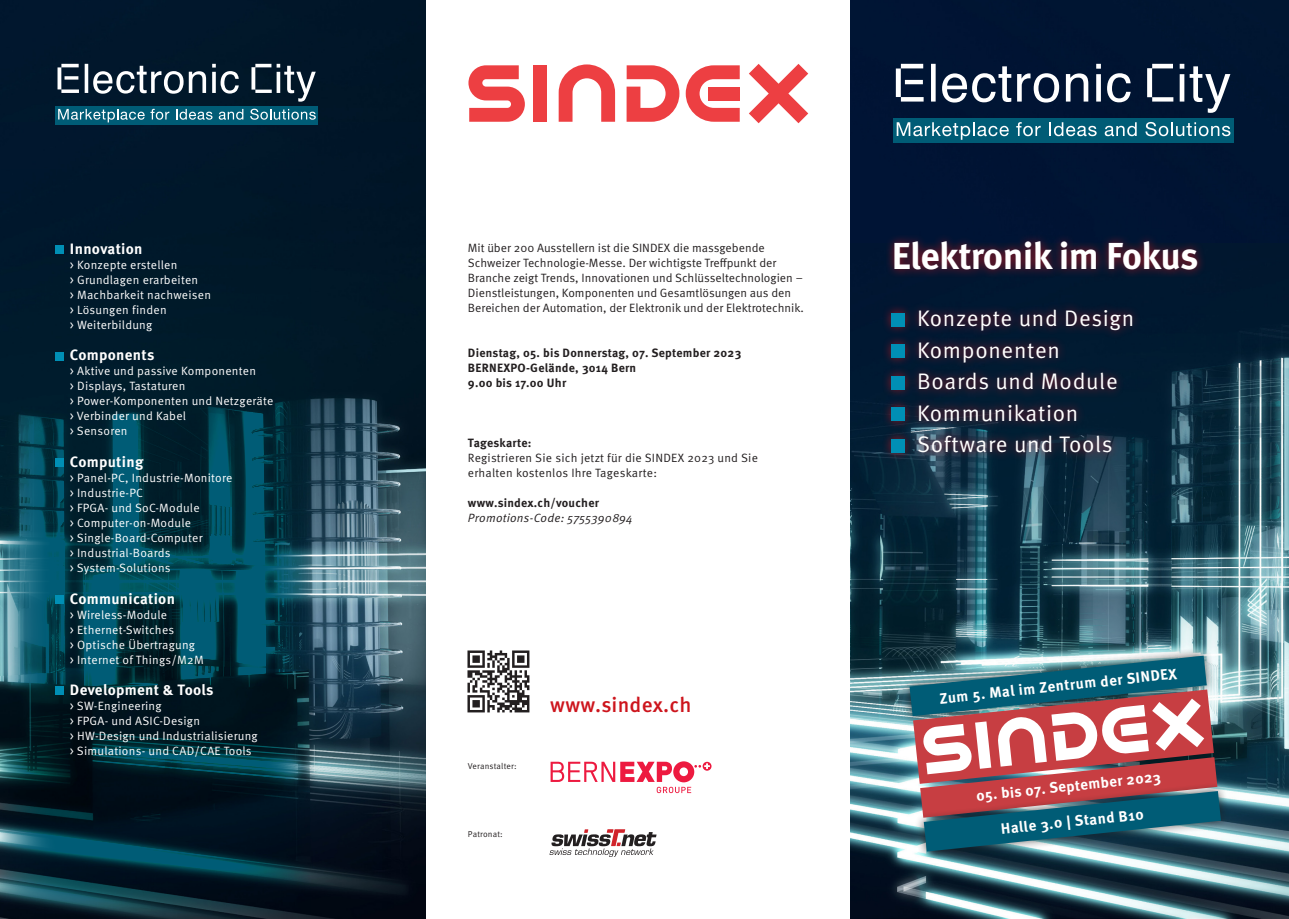
<style>
.page{position:relative;width:1289px;height:919px;background:#fff}
.page>*{position:absolute;margin:0;border:0;box-sizing:border-box;transform-origin:0 0}
.Text{font:700 37.5px "Meta Pro";letter-spacing:-.02em;color:#fff}
.Text-2{font:22.5px "Meta Pro Norm";letter-spacing:.03em;color:#fff}
.t1{font:500 21px "Meta Pro";letter-spacing:.01em;color:#cd151d}
.t2{font:700 15px "Meta Pro";letter-spacing:.02em;color:#fff}
.t3{font:12px/15px "Meta Pro Norm";letter-spacing:.02em;color:#fff}
.t4{font:12px/15px "Meta Pro Norm";color:#231f20}
.t5{font:700 12px "Meta Pro";letter-spacing:.02em;color:#231f20}
.t6{font:12px "Meta Pro Norm";letter-spacing:.02em;color:#231f20}
.t7{font:12px "Meta Pro Norm Ita";letter-spacing:.02em;color:#231f20}
.t8{font:8.55px "Meta Pro Norm";letter-spacing:.015em;color:#231f20}
</style>
<div class="page">
<div style="left:0;top:0;width:425px;height:123px;background:#01172a"></div>
<img style="left:0;top:123px;width:425px;height:795px">
<svg style="left:0;top:169px;width:310px;height:749px;background:#032a3a"></svg>
<img style="left:850px;top:242px;width:438px;height:676px">
<div style="left:850px;top:1px;width:438px;height:241px;background:#001433"></div>
<img style="left:467px;top:650px;width:63px;height:63px">
<svg style="left:550px;top:761px;width:161px;height:32px"></svg>
<div style="left:55px;top:245px;width:9px;height:9px;background:#008fb5"></div>
<div style="left:55px;top:352px;width:9px;height:8px;background:#008fb5"></div>
<div style="left:55px;top:458px;width:9px;height:9px;background:#008fb5"></div>
<div style="left:55px;top:595px;width:9px;height:8px;background:#008fb5"></div>
<div style="left:55px;top:686px;width:9px;height:9px;background:#008fb5"></div>
<div style="left:882px;top:233px;width:324px;height:229px;background:#cd151d;opacity:.75"></div>
<div style="left:891px;top:313px;width:14px;height:13px;background:#008fb5"></div>
<div style="left:891px;top:344px;width:14px;height:14px;background:#008fb5"></div>
<div style="left:891px;top:376px;width:14px;height:13px;background:#008fb5"></div>
<div style="left:891px;top:407px;width:14px;height:14px;background:#008fb5"></div>
<div style="left:891px;top:439px;width:14px;height:13px;background:#008fb5"></div>
<svg style="left:895px;top:64px;width:335px;height:49px"></svg>
<div style="left:893px;top:118px;width:340px;height:24px;background:#005c76"></div>
<svg style="left:896px;top:122px;width:112px;height:18px"></svg>
<svg style="left:1016px;top:122px;width:24px;height:14px"></svg>
<svg style="left:1049px;top:122px;width:47px;height:14px"></svg>
<svg style="left:1104px;top:122px;width:32px;height:14px"></svg>
<svg style="left:1145px;top:122px;width:85px;height:14px"></svg>
<svg style="left:57px;top:64px;width:259px;height:38px"></svg>
<div style="left:55px;top:106px;width:263px;height:18px;background:#005c76"></div>
<svg style="left:58px;top:109px;width:111px;height:13px"></svg>
<svg style="left:176px;top:109px;width:36px;height:11px"></svg>
<svg style="left:219px;top:109px;width:24px;height:11px"></svg>
<svg style="left:250px;top:109px;width:66px;height:11px"></svg>
<svg style="left:549px;top:829px;width:107px;height:27px"></svg>
<div style="left:533px;top:65px;width:14px;height:57px;background:#ed3f42"></div>
<svg style="left:558px;top:64px;width:57px;height:58px"></svg>
<svg style="left:626px;top:65px;width:53px;height:57px"></svg>
<svg style="left:685px;top:65px;width:54px;height:57px"></svg>
<div style="left:708px;top:87px;width:31px;height:13px;background:#ed3f42"></div>
<svg style="left:749px;top:64px;width:59px;height:59px"></svg>
<svg style="left:468px;top:65px;width:57px;height:57px"></svg>
<svg style="left:898px;top:644px;width:333px;height:218px;background:#797580"></svg>
<p class="t2" style="left:70px;top:237px;width:74px">Innovation</p>
<p class="t3" style="left:70px;top:256px;width:109px">&gt; Konzepte erstellen</p>
<p class="t3" style="left:70px;top:271px;width:130px">&gt; Grundlagen erarbeiten</p>
<p class="t3" style="left:70px;top:286px;width:142px">&gt; Machbarkeit nachweisen</p>
<p class="t3" style="left:70px;top:301px;width:98px">&gt; Lösungen finden</p>
<p class="t3" style="left:70px;top:316px;width:84px">&gt; Weiterbildung</p>
<p class="t2" style="left:70px;top:343px;width:86px">Components</p>
<p class="t3" style="left:70px;top:363px;width:187px">&gt; Aktive und passive Komponenten</p>
<p class="t3" style="left:70px;top:378px;width:117px">&gt; Displays, Tastaturen</p>
<p class="t3" style="left:70px;top:393px;width:205px">&gt; Power-Komponenten und Netzgeräte</p>
<p class="t3" style="left:70px;top:408px;width:118px">&gt; Verbinder und Kabel</p>
<p class="t3" style="left:70px;top:423px;width:59px">&gt; Sensoren</p>
<p class="t2" style="left:70px;top:450px;width:75px">Computing</p>
<p class="t3" style="left:70px;top:469px;width:164px">&gt; Panel-PC, Industrie-Monitore</p>
<p class="t3" style="left:70px;top:484px;width:131px">&gt; Industrie-PC<br>&gt; FPGA- und SoC-Module</p>
<p class="t3" style="left:70px;top:514px;width:123px">&gt; Computer-on-Module</p>
<p class="t3" style="left:70px;top:529px;width:134px">&gt; Single-Board-Computer</p>
<p class="t3" style="left:70px;top:544px;width:102px">&gt; Industrial-Boards</p>
<p class="t3" style="left:70px;top:559px;width:102px">&gt; System-Solutions</p>
<p class="t2" style="left:70px;top:586px;width:107px">Communication</p>
<p class="t3" style="left:70px;top:606px;width:99px">&gt; Wireless-Module</p>
<p class="t3" style="left:70px;top:621px;width:106px">&gt; Ethernet-Switches</p>
<p class="t3" style="left:70px;top:636px;width:127px">&gt; Optische Übertragung</p>
<p class="t3" style="left:70px;top:651px;width:135px">&gt; Internet of Things/M2M</p>
<p class="t2" style="left:70px;top:678px;width:145px">Development &amp; Tools</p>
<p class="t3" style="left:70px;top:697px;width:93px">&gt; SW-Engineering</p>
<p class="t3" style="left:70px;top:712px;width:131px">&gt; FPGA- und ASIC-Design</p>
<p class="t3" style="left:70px;top:727px;width:189px">&gt; HW-Design und Industrialisierung</p>
<p class="t3" style="left:70px;top:742px;width:183px">&gt; Simulations- und CAD/CAE Tools</p>
<p class="t4" style="left:468px;top:240px;width:337px">Mit über 200 Ausstellern ist die SINDEX die massgebende Schweizer Technologie-Messe. Der wichtigste Treffpunkt der Branche zeigt Trends, Innovationen und Schlüsseltechnologien – Dienstleistungen, Komponenten und Gesamtlösungen aus den Bereichen der Automation, der Elektronik und der Elektrotechnik.</p>
<p class="t5" style="left:468px;top:344px;width:275px">Dienstag, 05. bis Donnerstag, 07. September 2023</p>
<p class="t5" style="left:468px;top:359px;width:170px">BERNEXPO-Gelände, 3014 Bern</p>
<p class="t5" style="left:468px;top:374px;width:100px">9.00 bis 17.00 Uhr</p>
<p class="t5" style="left:468px;top:434px;width:65px">Tageskarte:</p>
<p class="t6" style="left:468px;top:449px;width:291px">Registrieren Sie sich jetzt für die SINDEX 2023 und Sie</p>
<p class="t4" style="left:468px;top:465px;width:190px">erhalten kostenlos Ihre Tageskarte:</p>
<p class="t5" style="left:468px;top:494px;width:133px">www.sindex.ch/voucher</p>
<p class="t7" style="left:468px;top:509px;width:166px">Promotions-Code: 5755390894</p>
<p class="t8" style="left:468px;top:759px;width:50px">Veranstalter:</p>
<p class="t8" style="left:468px;top:827px;width:36px">Patronat:</p>
<p class="t1" style="left:550px;top:688px;width:143px">www.sindex.ch</p>
<p class="Text" style="left:891px;top:227px;width:308px">Elektronik im Fokus</p>
<p class="Text-2" style="left:917px;top:301px;width:218px">Konzepte und Design</p>
<p class="Text-2" style="left:917px;top:333px;width:144px">Komponenten</p>
<p class="Text-2" style="left:917px;top:364px;width:202px">Boards und Module</p>
<p class="Text-2" style="left:917px;top:396px;width:163px">Kommunikation</p>
<p class="Text-2" style="left:917px;top:427px;width:197px">Software und Tools</p>
<p class="t2" style="left:938px;top:686px;width:240px;rotate:-6deg">Zum 5. Mal im Zentrum der SINDEX</p>
<p class="t2" style="left:975px;top:784px;width:187px;rotate:-6deg">05. bis 07. September 2023</p>
<p class="t2" style="left:999px;top:817px;width:145px;rotate:-6deg">Halle 3.0 | Stand B10</p>
</div>
